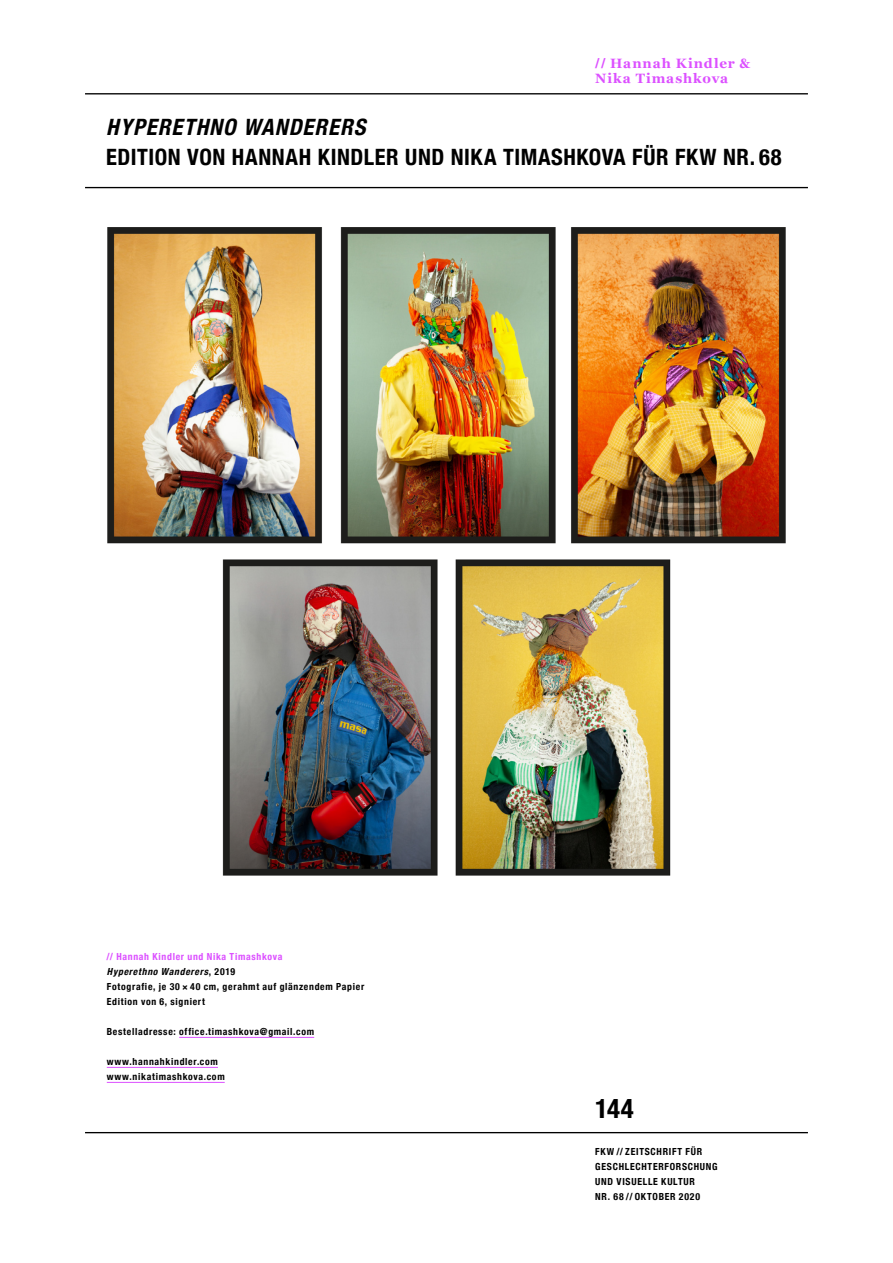
<style>
.page{position:relative;width:893px;height:1263px;background:#fff}
.page>*{position:absolute;margin:0;border:0;box-sizing:border-box;transform-origin:0 0}
.t1{font:700 condensed 27px "Helvetica Neue";color:#000}
.t2{font:700 condensed 22.5px "Helvetica Neue";letter-spacing:.025em;color:#000}
.t3{font:italic 700 condensed 22.5px "Helvetica Neue";color:#000}
.t4{font:700 13.5px/15px "Georgia";letter-spacing:.075em;color:#dc50ff}
.t5{font:700 condensed 9.75px/15px "Helvetica Neue";letter-spacing:.07em;color:#000}
.s1{font-family:"Helvetica Neue";font-stretch:condensed}
.s2{color:#dc50ff}
.s3{font-style:italic}
</style>
<div class="page">
<hr style="left:85px;top:93px;width:723px;height:1px;background:#000">
<hr style="left:85px;top:1132px;width:723px;height:1px;background:#000">
<hr style="left:179px;top:1037px;width:135px;height:1px;background:#dc50ff">
<hr style="left:107px;top:1067px;width:111px;height:1px;background:#dc50ff">
<hr style="left:107px;top:1082px;width:118px;height:1px;background:#dc50ff">
<hr style="left:85px;top:187px;width:723px;height:1px;background:#000">
<img style="left:107px;top:227px;width:679px;height:317px">
<img style="left:222px;top:559px;width:449px;height:317px">
<h3 class="t4" style="left:595px;top:55px;width:157px"><span class="s1">//</span> Hannah Kindler &amp;<br>Nika Timashkova</h3>
<h2 class="t3" style="left:106px;top:108px;width:268px">HYPERETHNO WANDERERS</h2>
<h2 class="t2" style="left:106px;top:138px;width:677px">EDITION VON HANNAH KINDLER UND NIKA TIMASHKOVA FÜR FKW NR. 68</h2>
<p class="t5" style="left:106px;top:948px;width:259px"><span class="s2">// Hannah Kindler und Nika Timashkova<br></span><span class="s3">Hyperethno Wanderers</span>, 2 0 1 9<br>Fotografie, je 30 × 40 cm, gerahmt auf glänzendem Papier Edition von 6, signiert</p>
<p class="t5" style="left:107px;top:1023px;width:209px">Bestelladresse: office.timashkova@gmail.com</p>
<p class="t5" style="left:107px;top:1053px;width:119px">www.hannahkindler.com www.nikatimashkova.com</p>
<h1 class="t1" style="left:595px;top:1085px;width:40px">144</h1>
<p class="t5" style="left:595px;top:1143px;width:124px">FKW // ZEITSCHRIFT FÜR<br>GESCHLECHTERFORSCHUNG<br>UND VISUELLE KULTUR<br>NR. 68 // OKTOBER 2020</p>
</div>
